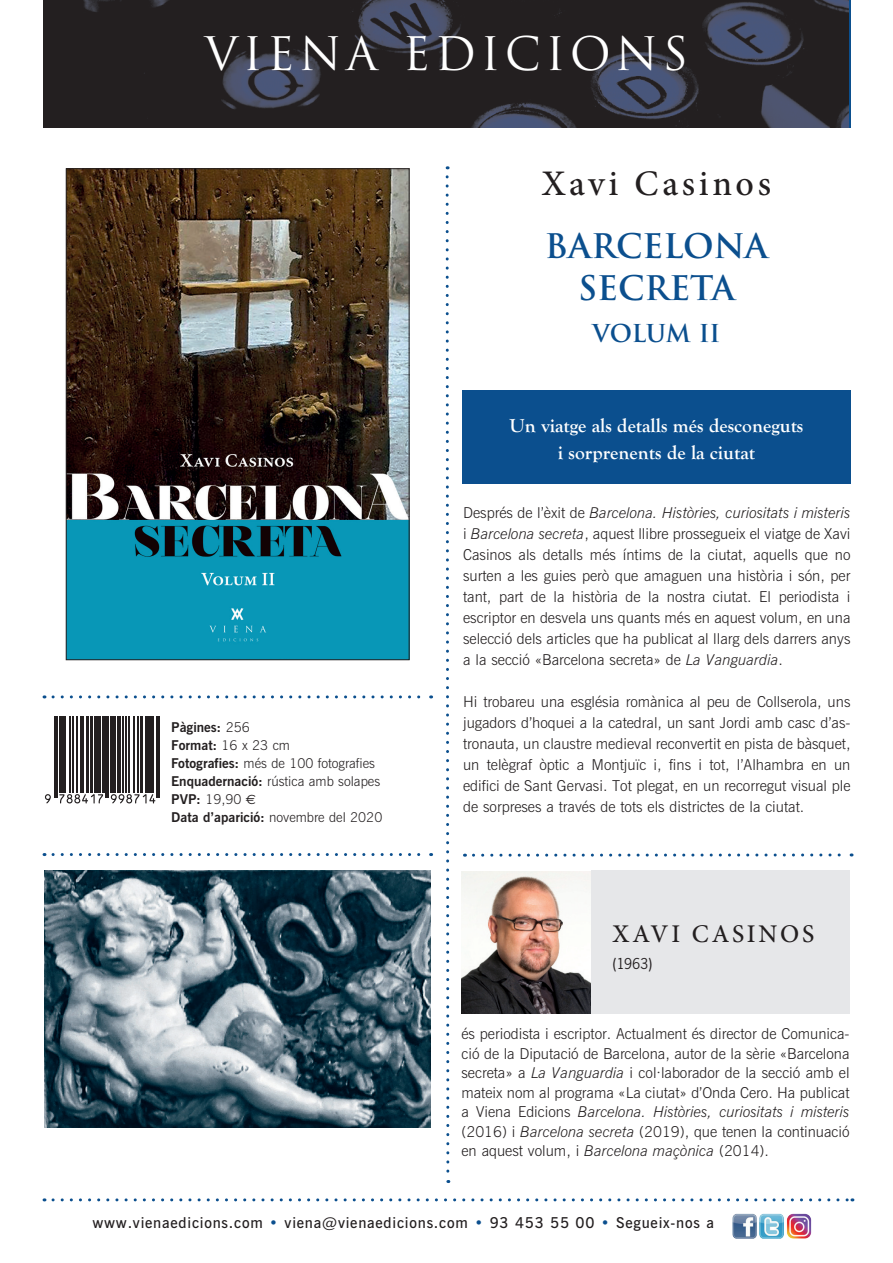
<style>
.page{position:relative;width:893px;height:1263px;background:#fff}
.page>*{position:absolute;margin:0;border:0;box-sizing:border-box;transform-origin:0 0}
.t1{font:45px "Trajan";letter-spacing:.1em;color:#fff}
.t2{font:500 36px "Minion Pro";letter-spacing:.1em;color:#231f20}
.t3{font:700 33px/42px "Trajan";color:#0b4f8e;text-align:center}
.t4{font:500 25.5px "Minion Pro";letter-spacing:.11em;color:#231f20}
.t5{font:700 24px "Trajan";letter-spacing:-.01em;color:#0b4f8e}
.t6{font:700 19.5px/27px "Goudy Old Style T";color:#fff;text-align:center}
.t7{font:16.5px "News Got T";color:#231f20}
.t8{font:300 15px/21px "News Gothic BT";color:#231f20;text-align:justify}
.t9{font:600 15px "News Gothic BT";letter-spacing:.05em;color:#231f20}
.t10{font:300 13.5px/18px "News Gothic BT";color:#231f20}
.s1{font-weight:700}
.s2{font-family:"Euro Sans";font-weight:400}
.s3{font-style:italic}
.s4{color:#0b4f8e}
</style>
<div class="page">
<img style="left:68px;top:170px;width:340px;height:488px">
<svg style="left:445px;top:166px;width:6px;height:1017px"></svg>
<svg style="left:53px;top:695px;width:379px;height:3px"></svg>
<svg style="left:53px;top:853px;width:379px;height:3px"></svg>
<div style="left:462px;top:390px;width:388px;height:93px;background:#0b4f8e"></div>
<img style="left:44px;top:0;width:804px;height:128px">
<svg style="left:53px;top:1198px;width:800px;height:3px"></svg>
<svg style="left:44px;top:716px;width:114px;height:88px"></svg>
<svg style="left:45px;top:794px;width:6px;height:9px"></svg>
<hr style="left:55px;top:716px;width:1px;height:82px;background:#231f20">
<hr style="left:57px;top:716px;width:1px;height:82px;background:#231f20">
<hr style="left:59px;top:716px;width:3px;height:77px;background:#231f20">
<hr style="left:63px;top:716px;width:3px;height:77px;background:#231f20">
<hr style="left:69px;top:716px;width:1px;height:77px;background:#231f20">
<hr style="left:72px;top:716px;width:1px;height:77px;background:#231f20">
<hr style="left:77px;top:716px;width:1px;height:77px;background:#231f20">
<hr style="left:80px;top:716px;width:1px;height:77px;background:#231f20">
<hr style="left:82px;top:716px;width:1px;height:77px;background:#231f20">
<hr style="left:87px;top:716px;width:2px;height:77px;background:#231f20">
<hr style="left:90px;top:716px;width:2px;height:77px;background:#231f20">
<hr style="left:94px;top:716px;width:3px;height:77px;background:#231f20">
<svg style="left:59px;top:794px;width:44px;height:9px"></svg>
<hr style="left:98px;top:716px;width:3px;height:77px;background:#231f20">
<hr style="left:102px;top:716px;width:2px;height:77px;background:#231f20">
<hr style="left:105px;top:716px;width:2px;height:82px;background:#231f20">
<hr style="left:108px;top:716px;width:1px;height:82px;background:#231f20">
<hr style="left:110px;top:716px;width:3px;height:77px;background:#231f20">
<hr style="left:114px;top:716px;width:1px;height:77px;background:#231f20">
<hr style="left:118px;top:716px;width:3px;height:77px;background:#231f20">
<hr style="left:122px;top:716px;width:1px;height:77px;background:#231f20">
<hr style="left:125px;top:716px;width:1px;height:77px;background:#231f20">
<hr style="left:129px;top:716px;width:1px;height:77px;background:#231f20">
<hr style="left:133px;top:716px;width:1px;height:77px;background:#231f20">
<hr style="left:137px;top:716px;width:2px;height:77px;background:#231f20">
<hr style="left:141px;top:716px;width:2px;height:77px;background:#231f20">
<hr style="left:145px;top:716px;width:3px;height:77px;background:#231f20">
<svg style="left:111px;top:794px;width:44px;height:9px"></svg>
<hr style="left:149px;top:716px;width:1px;height:77px;background:#231f20">
<hr style="left:151px;top:716px;width:3px;height:77px;background:#231f20">
<hr style="left:156px;top:716px;width:1px;height:82px;background:#231f20">
<hr style="left:158px;top:716px;width:2px;height:82px;background:#231f20">
<img style="left:732px;top:1213px;width:80px;height:26px">
<svg style="left:473px;top:853px;width:379px;height:4px"></svg>
<div style="left:462px;top:871px;width:388px;height:143px;background:#e6e7e9"></div>
<img style="left:461px;top:872px;width:130px;height:141px">
<img style="left:45px;top:871px;width:385px;height:257px">
<h1 class="t1" style="left:205px;top:26px;width:485px">VIENA EDICIONS</h1>
<h2 class="t2" style="left:542px;top:160px;width:231px">Xavi Casinos</h2>
<h3 class="t3" style="left:545px;top:225px;width:225px">BARCELONA<br>SECRETA</h3>
<h3 class="t5" style="left:592px;top:319px;width:130px">VOLUM II</h3>
<p class="t10" style="left:171px;top:718px;width:213px"><span class="s1">Pàgines:</span> 256<br><span class="s1">Format:</span> 16 x 23 cm<br><span class="s1">Fotografies:</span> més de 100 fotografies<br><span class="s1">Enquadernació:</span> rústica amb solapes<br><span class="s1">PVP:</span> 19,90 <span class="s2">€<br></span><span class="s1">Data d’aparició:</span> novembre del 2020</p>
<h3 class="t6" style="left:509px;top:412px;width:296px">Un viatge als detalls més desconeguts i sorprenents de la ciutat</h3>
<p class="t8" style="left:463px;top:502px;width:389px">Després de l’èxit de <span class="s3">Barcelona. Històries, curiositats i misteris </span>i <span class="s3">Barcelona secreta</span>, aquest llibre prossegueix el viatge de Xavi Casinos als detalls més íntims de la ciutat, aquells que no surten a les guies però que amaguen una història i són, per tant, part de la història de la nostra ciutat. El periodista i escriptor en desvela uns quants més en aquest volum, en una selecció dels articles que ha publicat al llarg dels darrers anys a la secció «Barcelona secreta» de <span class="s3">La Vanguardia</span>.</p>
<p class="t8" style="left:463px;top:691px;width:389px">Hi trobareu una església romànica al peu de Collserola, uns jugadors d’hoquei a la catedral, un sant Jordi amb casc d’as&shy;tronauta, un claustre medieval reconvertit en pista de bàsquet, un telègraf òptic a Montjuïc i, fins i tot, l’Alhambra en un edifici de Sant Gervasi. Tot plegat, en un recorregut visual ple de sorpreses a través de tots els districtes de la ciutat.</p>
<h3 class="t4" style="left:612px;top:916px;width:203px">XAVI CASINOS</h3>
<p class="t7" style="left:612px;top:954px;width:42px">(1963)</p>
<p class="t8" style="left:461px;top:1024px;width:390px;line-height:19.5px">és periodista i escriptor. Actualment és director de Comunica&shy;ció de la Diputació de Barcelona, autor de la sèrie «Barcelona secreta» a <span class="s3">La Vanguardia</span> i col·laborador de la secció amb el mateix nom al programa «La ciutat» d’Onda Cero. Ha publicat a Viena Edicions <span class="s3">Barcelona. Històries, curiositats i misteris </span>(2016) i <span class="s3">Barcelona secreta</span> (2019), que tenen la continuació en aquest volum, i <span class="s3">Barcelona maçònica</span> (2014).</p>
<p class="t9" style="left:92px;top:1213px;width:623px">www.vienaedicions.com <span class="s4">•</span> viena@vienaedicions.com <span class="s4">•</span> 93 453 55 00 <span class="s4">•</span> Segueix-nos a</p>
</div>
